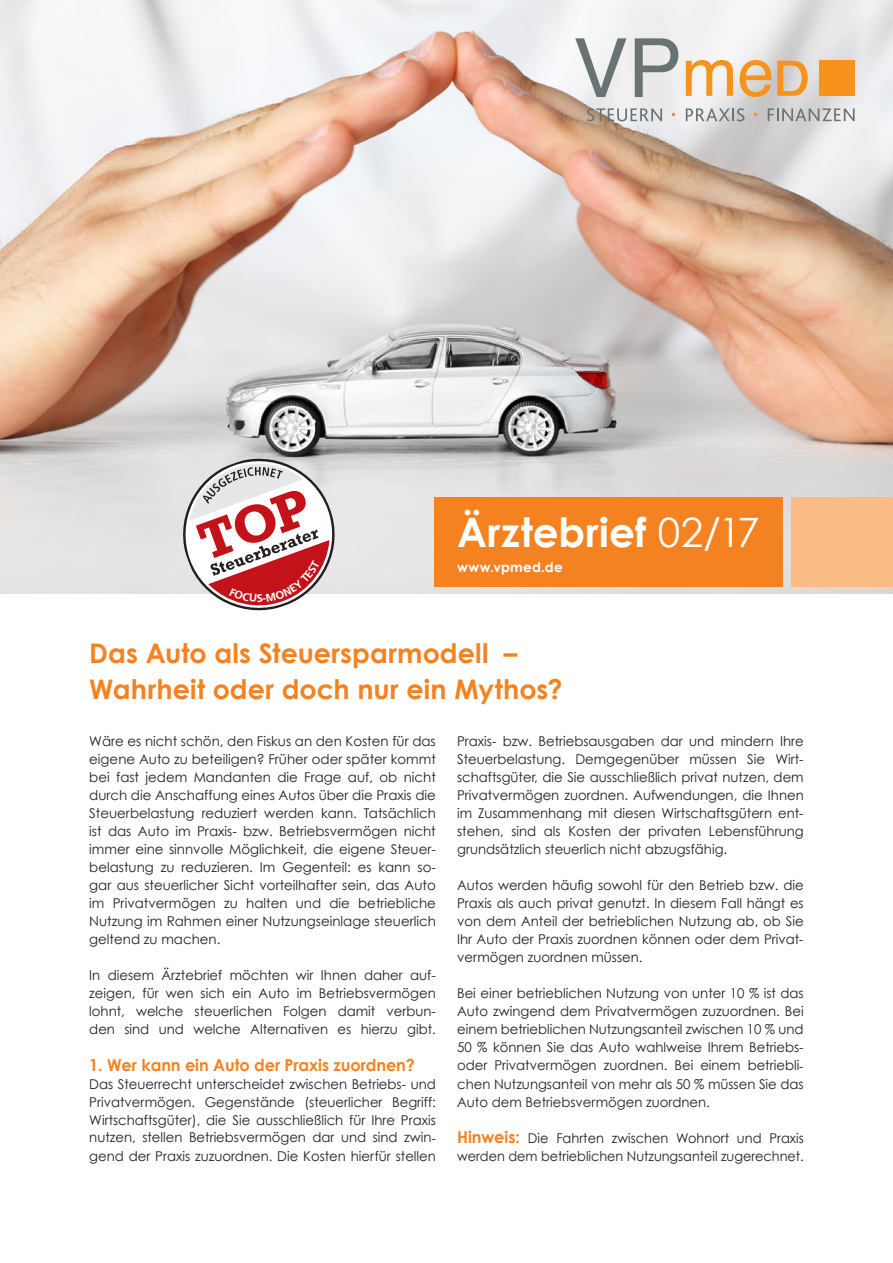
<style>
.page{position:relative;width:893px;height:1263px;background:#fff}
.page>*{position:absolute;margin:0;border:0;box-sizing:border-box;transform-origin:0 0}
.t1{font:700 40.5px "Century Gothic";letter-spacing:.01em;color:#fff}
.t2{font:700 27px/36px "Century Gothic";letter-spacing:.005em;color:#f58220}
.t3{font:700 16.5px "Century Gothic";letter-spacing:-.005em;color:#f58220}
.t4{font:13.5px/18px "Century Gothic";color:#231f20;text-align:justify}
.t5{font:13.5px/18px "Century Gothic";color:#231f20;scale:.96 1}
.t6{font:700 13.5px "Century Gothic";letter-spacing:.015em;color:#fff}
.s1{font-weight:400}
.s2{font-weight:700;font-size:16.5px;color:#f58220}
</style>
<div class="page">
<img style="left:0;top:0;width:893px;height:593px">
<div style="left:791px;top:497px;width:102px;height:90px;background:#fbbb85"></div>
<div style="left:434px;top:497px;width:348px;height:90px;background:#f58220"></div>
<svg style="left:587px;top:108px;width:75px;height:13px"></svg>
<svg style="left:686px;top:108px;width:58px;height:13px"></svg>
<svg style="left:768px;top:108px;width:87px;height:13px"></svg>
<svg style="left:575px;top:38px;width:51px;height:59px"></svg>
<svg style="left:635px;top:38px;width:43px;height:59px;background:#b6baba"></svg>
<div style="left:820px;top:61px;width:35px;height:35px;background:#f7931d"></div>
<svg style="left:686px;top:60px;width:47px;height:36px"></svg>
<svg style="left:740px;top:60px;width:31px;height:37px"></svg>
<svg style="left:777px;top:61px;width:31px;height:35px"></svg>
<svg style="left:172px;top:447px;width:171px;height:164px"></svg>
<h1 class="t1" style="left:457px;top:507px;width:304px">Ärztebrief <span class="s1">02/17</span></h1>
<p class="t6" style="left:457px;top:558px;width:107px">www.vpmed.de</p>
<h2 class="t2" style="left:89px;top:635px;width:475px">Das Auto als Steuersparmodell –<br>Wahrheit oder doch nur ein Mythos?</h2>
<p class="t4" style="left:89px;top:732px;width:348px">Wäre es nicht schön, den Fiskus an den Kosten für das eigene Auto zu beteiligen? Früher oder später kommt bei fast jedem Mandanten die Frage auf, ob nicht durch die Anschaffung eines Autos über die Praxis die Steuerbelastung reduziert werden kann. Tatsächlich ist das Auto im Praxis- bzw. Betriebsvermögen nicht immer eine sinnvolle Möglichkeit, die eigene Steuer&shy;belastung zu reduzieren. Im Gegenteil: es kann so&shy;gar aus steuerlicher Sicht vorteilhafter sein, das Auto im Privatvermögen zu halten und die betriebliche Nutzung im Rahmen einer Nutzungseinlage steuerlich geltend zu machen.</p>
<p class="t4" style="left:89px;top:966px;width:348px">In diesem Ärztebrief möchten wir Ihnen daher auf&shy;zeigen, für wen sich ein Auto im Betriebsvermögen lohnt, welche steuerlichen Folgen damit verbun&shy;den sind und welche Alternativen es hierzu gibt.</p>
<p class="t3" style="left:89px;top:1054px;width:327px">1. Wer kann ein Auto der Praxis zuordnen?</p>
<p class="t4" style="left:89px;top:1074px;width:348px">Das Steuerrecht unterscheidet zwischen Betriebs- und Privatvermögen. Gegenstände (steuerlicher Begriff:<br>Wirtschaftsgüter), die Sie ausschließlich für Ihre Praxis nutzen, stellen Betriebsvermögen dar und sind zwin&shy;gend der Praxis zuzuordnen. Die Kosten hierfür stellen</p>
<p class="t4" style="left:457px;top:732px;width:348px">Praxis- bzw. Betriebsausgaben dar und mindern Ihre Steuerbelastung. Demgegenüber müssen Sie Wirt&shy;schaftsgüter, die Sie ausschließlich privat nutzen, dem Privatvermögen zuordnen. Aufwendungen, die Ihnen im Zusammenhang mit diesen Wirtschaftsgütern ent&shy;stehen, sind als Kosten der privaten Lebensführung grundsätzlich steuerlich nicht abzugsfähig.</p>
<p class="t4" style="left:457px;top:876px;width:348px">Autos werden häufig sowohl für den Betrieb bzw. die Praxis als auch privat genutzt. In diesem Fall hängt es von dem Anteil der betrieblichen Nutzung ab, ob Sie Ihr Auto der Praxis zuordnen können oder dem Privat&shy;vermögen zuordnen müssen.</p>
<p class="t4" style="left:457px;top:984px;width:348px">Bei einer betrieblichen Nutzung von unter 10 % ist das Auto zwingend dem Privatvermögen zuzuordnen. Bei einem betrieblichen Nutzungsanteil zwischen 10 % und 50 % können Sie das Auto wahlweise Ihrem Betriebs&shy;oder Privatvermögen zuordnen. Bei einem betriebli&shy;chen Nutzungsanteil von mehr als 50 % müssen Sie das Auto dem Betriebsvermögen zuordnen.</p>
<p class="t5" style="left:457px;top:1128px;width:363px"><span class="s2">Hinweis:</span> Die Fahrten zwischen Wohnort und Praxis werden dem betrieblichen Nutzungsanteil zugerechnet.</p>
</div>
